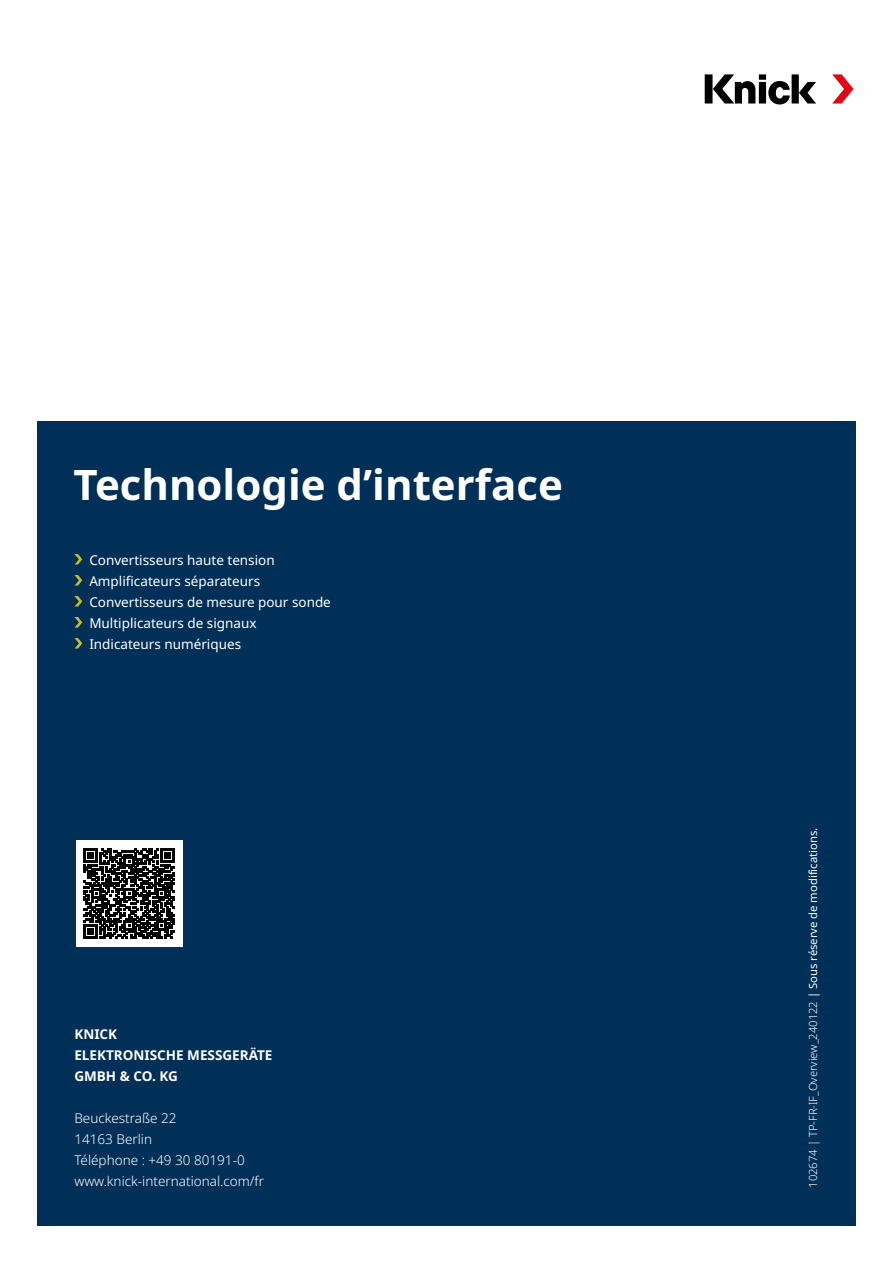
<style>
.page{position:relative;width:893px;height:1263px;background:#fff}
.page>*{position:absolute;margin:0;border:0;box-sizing:border-box;transform-origin:0 0}
.Headline_1{font:700 42px "Noto Sans";color:#fff}
.Overheadline{font:13.5px "Noto Sans";color:#fff}
.t1{font:300 13.5px "Noto Sans";color:#fff}
.t2{font:700 13.5px/21px "Noto Sans";color:#fff}
.t3{font:300 11.25px "Noto Sans";color:#fff}
.s1{font-weight:400}
</style>
<div class="page">
<div style="left:37px;top:421px;width:819px;height:805px;background:#002f57"></div>
<svg style="left:74px;top:554px;width:8px;height:10px"></svg>
<svg style="left:74px;top:575px;width:8px;height:10px"></svg>
<svg style="left:74px;top:596px;width:8px;height:10px"></svg>
<svg style="left:74px;top:617px;width:8px;height:10px"></svg>
<svg style="left:74px;top:638px;width:8px;height:10px"></svg>
<div style="left:76px;top:840px;width:106px;height:106px;background:#fff"></div>
<svg style="left:84px;top:848px;width:90px;height:90px"></svg>
<svg style="left:705px;top:74px;width:111px;height:30px"></svg>
<svg style="left:832px;top:74px;width:21px;height:30px"></svg>
<p class="Headline_1" style="left:74px;top:455px;width:491px">Technologie d’interface</p>
<p class="Overheadline" style="left:89px;top:550px;width:187px">Convertisseurs haute tension</p>
<p class="Overheadline" style="left:89px;top:571px;width:172px">Amplificateurs séparateurs</p>
<p class="Overheadline" style="left:89px;top:592px;width:243px">Convertisseurs de mesure pour sonde</p>
<p class="Overheadline" style="left:89px;top:613px;width:169px">Multiplicateurs de signaux</p>
<p class="Overheadline" style="left:89px;top:634px;width:153px">Indicateurs numériques</p>
<p class="t2" style="left:74px;top:1024px;width:200px">KNICK<br>ELEKTRONISCHE MESSGERÄTE<br>GMBH &amp; CO. KG</p>
<p class="t1" style="left:74px;top:1109px;width:104px">Beuckestraße 22</p>
<p class="t1" style="left:74px;top:1130px;width:79px">14163 Berlin</p>
<p class="t1" style="left:74px;top:1151px;width:172px">Téléphone : +49 30 80191-0</p>
<p class="t1" style="left:74px;top:1172px;width:191px">www.knick-international.com/fr</p>
<p class="t3" style="left:805px;top:1188px;width:361px;rotate:-90deg">102674 | TP-FR-IF_Overview_240122 <span class="s1">| Sous réserve de modifications.</span></p>
</div>
